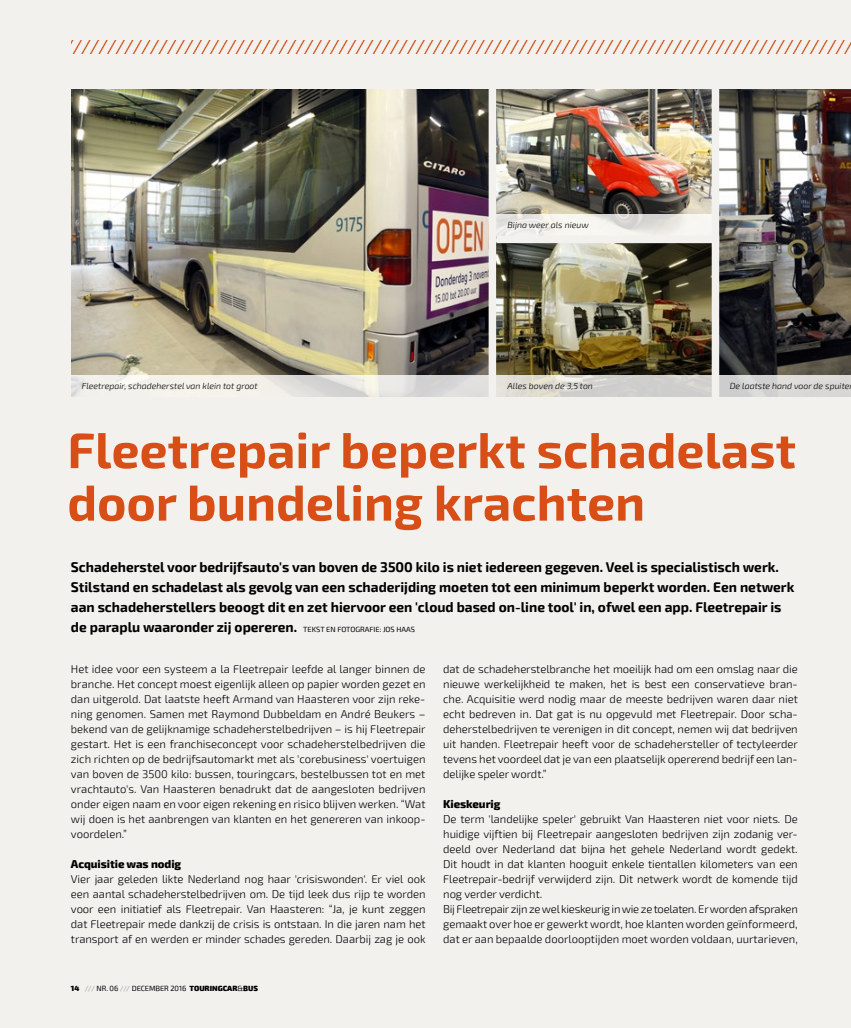
<style>
.page{position:relative;width:851px;height:1028px;background:#fff}
.page>*{position:absolute;margin:0;border:0;box-sizing:border-box;transform-origin:0 0}
.t1{font:700 50px/52.5px "Exo 2";color:#d74e17}
.t2{font:300 17.5px "Exo 2";color:#000}
.t3{font:700 13.75px/20px "Exo 2";color:#000}
.t4{font:300 11.25px/15px "Exo 2";letter-spacing:-.005em;color:#000;text-align:justify}
.t5{font:800 11.25px "Exo 2";letter-spacing:-.005em;color:#000}
.t6{font:italic 300 8.75px "Exo 2";color:#000}
.t7{font:7.5px "Exo 2";letter-spacing:-.01em;color:#000}
.s1{font-weight:400;font-size:7.5px}
.s2{font-weight:900}
.s3{color:#9d9d9c}
</style>
<div class="page">
<div style="left:0;top:0;width:850px;height:1028px;background:#f3f1ee"></div>
<img style="left:71px;top:41px;width:779px;height:12px">
<img style="left:71px;top:89px;width:417px;height:287px">
<img style="left:719px;top:89px;width:131px;height:287px">
<img style="left:496px;top:89px;width:215px;height:125px">
<img style="left:496px;top:243px;width:215px;height:133px">
<svg style="left:71px;top:376px;width:779px;height:21px"></svg>
<svg style="left:496px;top:214px;width:185px;height:22px"></svg>
<div style="left:488px;top:83px;width:8px;height:329px;background:#f3f1ee"></div>
<div style="left:711px;top:83px;width:8px;height:329px;background:#f3f1ee"></div>
<p class="t6" style="left:507px;top:220px;width:83px">Bijna weer als nieuw</p>
<h2 class="t2" style="left:71px;top:369px;width:243px">SCHADEDOSSIER IN DE 'CLOUD'</h2>
<p class="t6" style="left:82px;top:381px;width:177px">Fleetrepair, schadeherstel van klein tot groot</p>
<p class="t6" style="left:507px;top:381px;width:87px">Alles boven de 3,5 ton</p>
<p class="t6" style="left:729px;top:381px;width:121px">De laatste hand voor de spuite</p>
<h1 class="t1" style="left:67px;top:425px;width:730px">Fleetrepair beperkt schadelast door bundeling krachten</h1>
<p class="t3" style="left:71px;top:557px;width:725px">Schadeherstel voor bedrijfsauto's van boven de 3500 kilo is niet iedereen gegeven. Veel is specialistisch werk.<br>Stilstand en schadelast als gevolg van een schaderijding moeten tot een minimum beperkt worden. Een netwerk aan schadeherstellers beoogt dit en zet hiervoor een 'cloud based on-line tool' in, ofwel een app. Fleetrepair is de paraplu waaronder zij opereren. <span class="s1">TEKST EN FOTOGRAFIE: JOS HAAS</span></p>
<p class="t4" style="left:71px;top:661px;width:356px">Het idee voor een systeem a la Fleetrepair leefde al langer binnen de branche. Het concept moest eigenlijk alleen op papier worden gezet en dan uitgerold. Dat laatste heeft Armand van Haasteren voor zijn reke&shy;ning genomen. Samen met Raymond Dubbeldam en André Beukers – bekend van de gelijknamige schadeherstelbedrijven – is hij Fleetrepair gestart. Het is een franchiseconcept voor schadeherstelbedrijven die zich richten op de bedrijfsautomarkt met als 'corebusiness' voertuigen van boven de 3500 kilo: bussen, touringcars, bestelbussen tot en met vrachtauto's. Van Haasteren benadrukt dat de aangesloten bedrijven onder eigen naam en voor eigen rekening en risico blijven werken. “Wat wij doen is het aanbrengen van klanten en het genereren van inkoop&shy;voordelen.”</p>
<p class="t5" style="left:71px;top:857px;width:112px">Acquisitie was nodig</p>
<p class="t4" style="left:71px;top:871px;width:356px">Vier jaar geleden likte Nederland nog haar 'crisiswonden'. Er viel ook een aantal schadeherstelbedrijven om. De tijd leek dus rijp te worden voor een initiatief als Fleetrepair. Van Haasteren: “Ja, je kunt zeggen dat Fleetrepair mede dankzij de crisis is ontstaan. In die jaren nam het transport af en werden er minder schades gereden. Daarbij zag je ook</p>
<p class="t7" style="left:71px;top:983px;width:188px"><span class="s2">14</span> <span class="s3">///</span> NR. 06 <span class="s3">///</span> DECEMBER 2016 <span class="s2">TOURINGCAR</span>&amp;<span class="s2">BUS</span></p>
<p class="t4" style="left:443px;top:661px;width:356px">dat de schadeherstelbranche het moeilijk had om een omslag naar die nieuwe werkelijkheid te maken, het is best een conservatieve bran&shy;che. Acquisitie werd nodig maar de meeste bedrijven waren daar niet echt bedreven in. Dat gat is nu opgevuld met Fleetrepair. Door scha&shy;deherstelbedrijven te verenigen in dit concept, nemen wij dat bedrijven uit handen. Fleetrepair heeft voor de schadehersteller of tectyleerder tevens het voordeel dat je van een plaatselijk opererend bedrijf een lan&shy;delijke speler wordt.”</p>
<p class="t5" style="left:443px;top:797px;width:59px">Kieskeurig</p>
<p class="t4" style="left:443px;top:811px;width:356px;text-align:left">De term 'landelijke speler' gebruikt Van Haasteren niet voor niets. De huidige vijftien bij Fleetrepair aangesloten bedrijven zijn zodanig ver&shy;deeld over Nederland dat bijna het gehele Nederland wordt gedekt.<br>Dit houdt in dat klanten hooguit enkele tientallen kilometers van een Fleetrepair-bedrijf verwijderd zijn. Dit netwerk wordt de komende tijd nog verder verdicht.<br>Bij Fleetrepair zijn ze wel kieskeurig in wie ze toelaten. Er worden afspraken gemaakt over hoe er gewerkt wordt, hoe klanten worden geïnformeerd, dat er aan bepaalde doorlooptijden moet worden voldaan, uurtarieven,</p>
</div>
